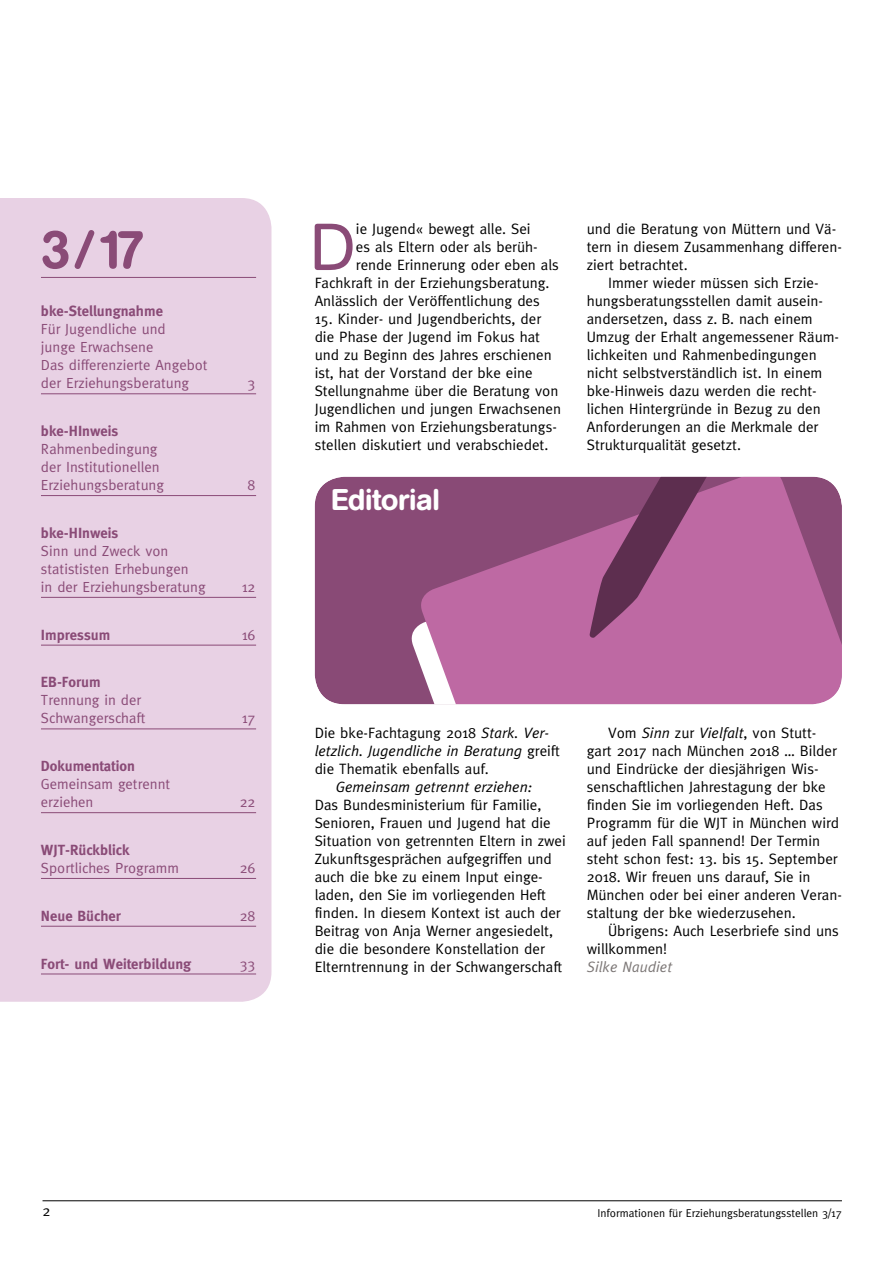
<style>
.page{position:relative;width:893px;height:1263px;background:#fff}
.page>*{position:absolute;margin:0;border:0;box-sizing:border-box;transform-origin:0 0}
.t1{font:65.55px "AG Book Rounded";color:#8a4b77}
.t2{font:500 54px "AG Book Rounded";color:#8a4b77}
.t3{font:500 29.7px "AG Book Rounded";letter-spacing:-.01em;color:#fff}
.t4{font:15px/18px "Meta";color:#000}
.t5{font:italic 15px "Meta";color:#000}
.t6{font:italic 15px "Meta";color:#7b7675}
.t7{font:14.7px/18px "Meta";color:#8a4b77}
.t8{font:700 14.7px "Meta";color:#8a4b77}
.t9{font:11.4px "Meta";color:#000}
.s1{font-style:italic}
</style>
<div class="page">
<hr style="left:43px;top:1200px;width:799px;height:1px;background:#000">
<div style="left:0;top:198px;width:271px;height:804px;background:#e8d1e4"></div>
<hr style="left:41px;top:277px;width:215px;height:1px;background:#8a4b77">
<hr style="left:41px;top:393px;width:215px;height:1px;background:#8a4b77">
<hr style="left:41px;top:495px;width:215px;height:1px;background:#8a4b77">
<hr style="left:41px;top:597px;width:215px;height:1px;background:#8a4b77">
<hr style="left:41px;top:645px;width:215px;height:1px;background:#8a4b77">
<hr style="left:41px;top:728px;width:215px;height:1px;background:#8a4b77">
<hr style="left:41px;top:812px;width:215px;height:1px;background:#8a4b77">
<hr style="left:41px;top:878px;width:215px;height:1px;background:#8a4b77">
<hr style="left:41px;top:926px;width:215px;height:1px;background:#8a4b77">
<hr style="left:41px;top:973px;width:215px;height:1px;background:#8a4b77">
<svg style="left:315px;top:477px;width:527px;height:227px;background:#a55c8e"></svg>
<h2 class="t2" style="left:41px;top:218px;width:107px">3/17</h2>
<p class="t8" style="left:41px;top:303px;width:124px">bke-Stellungnahme</p>
<p class="t7" style="left:41px;top:320px;width:168px">Für Jugendliche und<br>junge Erwachsene<br>Das differenzierte Angebot der Erziehungsberatung</p>
<p class="t8" style="left:41px;top:422px;width:79px">bke-HInweis</p>
<p class="t7" style="left:41px;top:440px;width:125px">Rahmenbedingung der Institutionellen<br>Erziehungsberatung</p>
<p class="t8" style="left:41px;top:524px;width:79px">bke-HInweis</p>
<p class="t7" style="left:41px;top:542px;width:166px">Sinn und Zweck von statististen Erhebungen<br>in der Erziehungsberatung</p>
<p class="t7" style="left:248px;top:374px;width:9px">3</p>
<p class="t7" style="left:248px;top:476px;width:9px">8</p>
<p class="t7" style="left:242px;top:578px;width:15px">12</p>
<p class="t8" style="left:41px;top:626px;width:71px">Impressum</p>
<p class="t7" style="left:242px;top:625px;width:15px">16</p>
<p class="t8" style="left:41px;top:674px;width:61px">EB-Forum</p>
<p class="t7" style="left:41px;top:691px;width:106px">Trennung in der<br>Schwangerschaft</p>
<p class="t7" style="left:242px;top:709px;width:15px">17</p>
<p class="t8" style="left:41px;top:757px;width:95px">Dokumentation</p>
<p class="t7" style="left:41px;top:775px;width:131px">Gemeinsam getrennt erziehen</p>
<p class="t7" style="left:240px;top:793px;width:17px">22</p>
<p class="t8" style="left:41px;top:841px;width:90px">WJT-Rückblick</p>
<p class="t7" style="left:41px;top:859px;width:140px">Sportliches Programm</p>
<p class="t7" style="left:240px;top:859px;width:17px">26</p>
<p class="t8" style="left:41px;top:907px;width:81px">Neue Bücher</p>
<p class="t7" style="left:240px;top:906px;width:17px">28</p>
<p class="t8" style="left:41px;top:955px;width:152px">Fort- und Weiterbildung</p>
<p class="t7" style="left:240px;top:954px;width:17px">33</p>
<h1 class="t1" style="left:310px;top:210px;width:48px">D</h1>
<p class="t4" style="left:356px;top:220px;width:176px">ie Jugend« bewegt alle. Sei</p>
<p class="t4" style="left:356px;top:238px;width:183px">es als Eltern oder als berüh-</p>
<p class="t4" style="left:356px;top:256px;width:204px">rende Erinnerung oder eben als</p>
<p class="t4" style="left:315px;top:274px;width:236px">Fachkraft in der Erziehungsberatung.</p>
<p class="t4" style="left:315px;top:292px;width:227px">Anlässlich der Veröffentlichung des</p>
<p class="t4" style="left:315px;top:310px;width:248px">15. Kinder- und Jugendberichts, der die Phase der Jugend im Fokus hat und zu Beginn des Jahres erschienen ist, hat der Vorstand der bke eine Stellungnahme über die Beratung von Jugendlichen und jungen Erwachsenen im Rahmen von Erziehungsberatungs&shy;stellen diskutiert und verabschiedet.</p>
<h3 class="t3" style="left:331px;top:483px;width:110px">Editorial</h3>
<p class="t4" style="left:587px;top:220px;width:251px">und die Beratung von Müttern und Vä-</p>
<p class="t4" style="left:587px;top:238px;width:257px">tern in diesem Zusammenhang differen-</p>
<p class="t4" style="left:587px;top:256px;width:102px">ziert betrachtet.</p>
<p class="t4" style="left:608px;top:274px;width:212px">Immer wieder müssen sich Erzie-</p>
<p class="t4" style="left:587px;top:292px;width:238px">hungsberatungsstellen damit ausein-</p>
<p class="t4" style="left:587px;top:310px;width:227px">andersetzen, dass z. B. nach einem</p>
<p class="t4" style="left:587px;top:328px;width:254px">Umzug der Erhalt angemessener Räum-</p>
<p class="t4" style="left:587px;top:346px;width:231px">lichkeiten und Rahmenbedingungen</p>
<p class="t4" style="left:587px;top:364px;width:237px">nicht selbstverständlich ist. In einem</p>
<p class="t4" style="left:587px;top:382px;width:231px">bke-Hinweis dazu werden die recht-</p>
<p class="t4" style="left:587px;top:400px;width:235px">lichen Hintergründe in Bezug zu den</p>
<p class="t4" style="left:587px;top:418px;width:233px">Anforderungen an die Merkmale der</p>
<p class="t4" style="left:587px;top:436px;width:156px">Strukturqualität gesetzt.</p>
<p class="t4" style="left:315px;top:724px;width:247px">Die bke-Fachtagung 2018 <span class="s1">Stark. Ver&shy;letzlich. Jugendliche in Beratung</span> greift die Thematik ebenfalls auf.</p>
<p class="t5" style="left:336px;top:778px;width:198px">Gemeinsam getrennt erziehen:</p>
<p class="t4" style="left:315px;top:796px;width:253px">Das Bundesministerium für Familie, Senioren, Frauen und Jugend hat die Situation von getrennten Eltern in zwei Zukunftsgesprächen aufgegriffen und auch die bke zu einem Input einge&shy;laden, den Sie im vorliegenden Heft finden. In diesem Kontext ist auch der Beitrag von Anja Werner angesiedelt, die die besondere Konstellation der Elterntrennung in der Schwangerschaft</p>
<p class="t4" style="left:587px;top:724px;width:257px;text-indent:21px">Vom <span class="s1">Sinn</span> zur <span class="s1">Vielfalt</span>, von Stutt&shy;gart 2017 nach München 2018 … Bilder und Eindrücke der diesjährigen Wis&shy;senschaftlichen Jahrestagung der bke finden Sie im vorliegenden Heft. Das Programm für die WJT in München wird auf jeden Fall spannend! Der Termin steht schon fest: 13. bis 15. September 2018. Wir freuen uns darauf, Sie in München oder bei einer anderen Veran&shy;staltung der bke wiederzusehen.</p>
<p class="t4" style="left:587px;top:922px;width:254px;text-indent:21px">Übrigens: Auch Leserbriefe sind uns willkommen!</p>
<p class="t6" style="left:587px;top:958px;width:87px">Silke Naudiet</p>
<p class="t4" style="left:43px;top:1202px;width:10px">2</p>
<p class="t9" style="left:597px;top:1206px;width:246px">Informationen für Erziehungsberatungsstellen 3/17</p>
</div>
